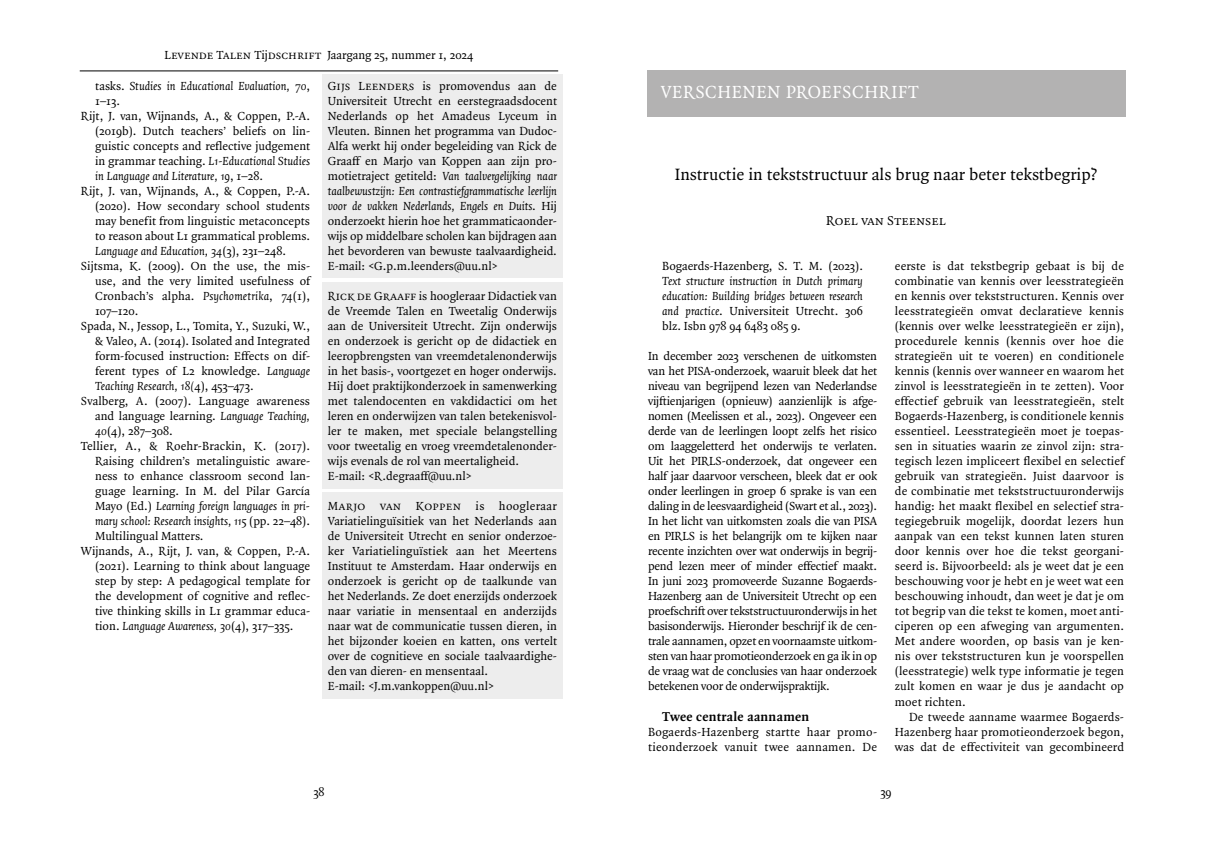
<style>
.page{position:relative;width:1205px;height:851px;background:#fff}
.page>*{position:absolute;margin:0;border:0;box-sizing:border-box;transform-origin:0 0}
.t1{font:18.75px "Quadraat Pro";letter-spacing:.03em;color:#fff}
.t2{font:17.5px "Quadraat Pro";color:#000}
.t3{font:700 13.75px "Quadraat Pro";letter-spacing:.02em;color:#000}
.t4{font:13.75px "Quadraat Pro";color:#000}
.t5{font:12.5px/15px "Quadraat Pro";color:#000;text-align:justify}
.t6{font:italic 12.5px/15px "Quadraat Pro";color:#000;text-align:justify}
.t7{font:12.5px/15px "Quadraat Pro";letter-spacing:.02em;color:#000}
.s1{font-style:normal}
.s2{font-style:italic}
</style>
<div class="page">
<hr style="left:80px;top:71px;width:478px;height:1px;background:#000">
<div style="left:322px;top:493px;width:241px;height:206px;background:#ededed"></div>
<div style="left:322px;top:282px;width:241px;height:206px;background:#ededed"></div>
<div style="left:322px;top:74px;width:241px;height:204px;background:#ededed"></div>
<div style="left:647px;top:71px;width:478px;height:46px;background:#b3b2b2"></div>
<p class="t5" style="left:165px;top:47px;width:310px">LEVENDE TALEN TijDSCHRIFT Jaargang 25, nummer 1, 2024</p>
<p class="t6" style="left:95px;top:78px;width:216px"><span class="s1">tasks.</span> Studies in Educational Evaluation, 70<span class="s1">,</span></p>
<p class="t5" style="left:95px;top:93px;width:27px">1–13.</p>
<p class="t5" style="left:81px;top:108px;width:231px">Rijt, J. van, Wijnands, A., &amp; Coppen, P.-A.</p>
<p class="t5" style="left:95px;top:123px;width:216px">(2019b). Dutch teachers’ beliefs on lin-</p>
<p class="t5" style="left:95px;top:138px;width:216px">guistic concepts and reflective judgement</p>
<p class="t6" style="left:95px;top:153px;width:216px"><span class="s1">in grammar teaching.</span> L1-Educational Studies</p>
<p class="t6" style="left:95px;top:168px;width:170px">in Language and Literature, 19<span class="s1">, 1–28.</span></p>
<p class="t5" style="left:81px;top:183px;width:231px">Rijt, J. van, Wijnands, A., &amp; Coppen, P.-A.</p>
<p class="t5" style="left:95px;top:198px;width:216px">(2020). How secondary school students</p>
<p class="t5" style="left:95px;top:213px;width:216px">may benefit from linguistic metaconcepts</p>
<p class="t5" style="left:95px;top:228px;width:216px">to reason about L1 grammatical problems.</p>
<p class="t6" style="left:95px;top:243px;width:192px">Language and Education, 34<span class="s1">(3), 231–248.</span></p>
<p class="t5" style="left:81px;top:258px;width:231px">Sijtsma, K. (2009). On the use, the mis-</p>
<p class="t5" style="left:95px;top:273px;width:218px">use, and the very limited usefulness of</p>
<p class="t5" style="left:95px;top:288px;width:216px">Cronbach’s alpha. <span class="s2">Psychometrika</span>, <span class="s2">74</span>(1),</p>
<p class="t5" style="left:95px;top:303px;width:45px">107–120.</p>
<p class="t5" style="left:81px;top:318px;width:231px">Spada, N., Jessop, L., Tomita, Y., Suzuki, W.,</p>
<p class="t5" style="left:95px;top:333px;width:216px">&amp; Valeo, A. (2014). Isolated and Integrated</p>
<p class="t5" style="left:95px;top:348px;width:216px">form-focused instruction: Effects on dif-</p>
<p class="t5" style="left:95px;top:363px;width:216px">ferent types of L2 knowledge. <span class="s2">Language</span></p>
<p class="t6" style="left:95px;top:378px;width:160px">Teaching Research, 18(<span class="s1">4), 453–473.</span></p>
<p class="t5" style="left:81px;top:393px;width:231px">Svalberg, A. (2007). Language awareness</p>
<p class="t5" style="left:95px;top:408px;width:216px">and language learning. <span class="s2">Language Teaching,</span></p>
<p class="t5" style="left:95px;top:423px;width:79px"><span class="s2">40</span>(4), 287–308.</p>
<p class="t5" style="left:81px;top:438px;width:231px">Tellier, A., &amp; Roehr-Brackin, K. (2017).</p>
<p class="t5" style="left:95px;top:453px;width:216px">Raising children’s metalinguistic aware-</p>
<p class="t5" style="left:95px;top:468px;width:216px">ness to enhance classroom second lan-</p>
<p class="t5" style="left:95px;top:483px;width:216px">guage learning. In M. del Pilar García</p>
<p class="t6" style="left:95px;top:498px;width:216px"><span class="s1">Mayo (Ed.)</span> Learning foreign languages in pri-</p>
<p class="t6" style="left:95px;top:513px;width:216px">mary school: Research insights, 115 <span class="s1">(pp. 22–48).</span></p>
<p class="t5" style="left:95px;top:528px;width:110px">Multilingual Matters.</p>
<p class="t5" style="left:81px;top:543px;width:231px">Wijnands, A., Rijt, J. van, &amp; Coppen, P.-A.</p>
<p class="t5" style="left:95px;top:558px;width:216px">(2021). Learning to think about language</p>
<p class="t5" style="left:95px;top:573px;width:216px">step by step: A pedagogical template for</p>
<p class="t5" style="left:95px;top:588px;width:216px">the development of cognitive and reflec-</p>
<p class="t5" style="left:95px;top:603px;width:216px">tive thinking skills in L1 grammar educa-</p>
<p class="t6" style="left:95px;top:618px;width:200px"><span class="s1">tion.</span> Language Awareness, 30<span class="s1">(4), 317–335.</span></p>
<p class="t5" style="left:328px;top:78px;width:231px">Gijs Leenders is promovendus aan de Universiteit Utrecht en eerstegraadsdocent Nederlands op het Amadeus Lyceum in Vleuten. Binnen het programma van Dudoc-Alfa werkt hij onder begeleiding van Rick de Graaff en Marjo van Koppen aan zijn pro&shy;motietraject getiteld: <span class="s2">Van taalvergelijking naar taalbewustzijn: Een contrastiefgrammatische leerlijn voor de vakken Nederlands, Engels en Duits</span>. Hij onderzoekt hierin hoe het grammaticaonder&shy;wijs op middelbare scholen kan bijdragen aan het bevorderen van bewuste taalvaardigheid.<br>E-mail: &lt;G.p.m.leenders@uu.nl&gt;</p>
<p class="t5" style="left:328px;top:288px;width:231px;text-align:left">Rick de Graaff is hoogleraar Didactiek van de Vreemde Talen en Tweetalig Onderwijs aan de Universiteit Utrecht. Zijn onderwijs en onderzoek is gericht op de didactiek en leeropbrengsten van vreemdetalenonderwijs in het basis-, voortgezet en hoger onderwijs.<br>Hij doet praktijkonderzoek in samenwerking met talendocenten en vakdidactici om het leren en onderwijzen van talen betekenisvol&shy;ler te maken, met speciale belangstelling voor tweetalig en vroeg vreemdetalenonder&shy;wijs evenals de rol van meertaligheid.<br>E-mail: &lt;R.degraaff@uu.nl&gt;</p>
<p class="t5" style="left:328px;top:498px;width:231px;text-align:left">Marjo van Koppen is hoogleraar Variatielinguïsitiek van het Nederlands aan de Universiteit Utrecht en senior onderzoe&shy;ker Variatielinguïstiek aan het Meertens Instituut te Amsterdam. Haar onderwijs en onderzoek is gericht op de taalkunde van het Nederlands. Ze doet enerzijds onderzoek naar variatie in mensentaal en anderzijds naar wat de communicatie tussen dieren, in het bijzonder koeien en katten, ons vertelt over de cognitieve en sociale taalvaardighe&shy;den van dieren- en mensentaal.<br>E-mail: &lt;J.m.vankoppen@uu.nl&gt;</p>
<h1 class="t1" style="left:661px;top:79px;width:259px">VERSCHENEN PROEFSCHRIFT</h1>
<h2 class="t2" style="left:675px;top:162px;width:424px">Instructie in tekststructuur als brug naar beter tekstbegrip?</h2>
<p class="t4" style="left:826px;top:211px;width:121px">Roel van Steensel</p>
<p class="t5" style="left:662px;top:258px;width:202px">Bogaerds-Hazenberg, S. T. M. (2023).</p>
<p class="t6" style="left:662px;top:273px;width:202px">Text structure instruction in Dutch primary education: Building bridges between research and practice<span class="s1">. Universiteit Utrecht. 306 blz. Isbn 978 94 6483 085 9.</span></p>
<p class="t5" style="left:648px;top:348px;width:231px">In december 2023 verschenen de uitkomsten van het PISA-onderzoek, waaruit bleek dat het niveau van begrijpend lezen van Nederlandse vijftienjarigen (opnieuw) aanzienlijk is afge&shy;nomen (Meelissen et al., 2023). Ongeveer een derde van de leerlingen loopt zelfs het risico om laaggeletterd het onderwijs te verlaten.<br>Uit het PIRLS-onderzoek, dat ongeveer een half jaar daarvoor verscheen, bleek dat er ook onder leerlingen in groep 6 sprake is van een daling in de leesvaardigheid (Swart et al., 2023).<br>In het licht van uitkomsten zoals die van PISA en PIRLS is het belangrijk om te kijken naar recente inzichten over wat onderwijs in begrij&shy;pend lezen meer of minder effectief maakt.<br>In juni 2023 promoveerde Suzanne Bogaerds-Hazenberg aan de Universiteit Utrecht op een proefschrift over tekststructuuronderwijs in het basisonderwijs. Hieronder beschrijf ik de cen&shy;trale aannamen, opzet en voornaamste uitkom&shy;sten van haar promotieonderzoek en ga ik in op de vraag wat de conclusies van haar onderzoek betekenen voor de onderwijspraktijk.</p>
<p class="t3" style="left:662px;top:706px;width:148px">Twee centrale aannamen</p>
<p class="t7" style="left:648px;top:723px;width:231px">Bogaerds-Hazenberg startte haar promo&shy;tieonderzoek vanuit twee aannamen. De</p>
<p class="t5" style="left:895px;top:258px;width:232px;text-align:left">eerste is dat tekstbegrip gebaat is bij de combinatie van kennis over leesstrategieën en kennis over tekststructuren. Kennis over leesstrategieën omvat declaratieve kennis (kennis over welke leesstrategieën er zijn), procedurele kennis (kennis over hoe die strategieën uit te voeren) en conditionele kennis (kennis over wanneer en waarom het zinvol is leesstrategieën in te zetten). Voor effectief gebruik van leesstrategieën, stelt Bogaerds-Hazenberg, is conditionele kennis essentieel. Leesstrategieën moet je toepas&shy;sen in situaties waarin ze zinvol zijn: stra&shy;tegisch lezen impliceert flexibel en selectief gebruik van strategieën. Juist daarvoor is de combinatie met tekststructuuronderwijs handig: het maakt flexibel en selectief stra&shy;tegiegebruik mogelijk, doordat lezers hun aanpak van een tekst kunnen laten sturen door kennis over hoe die tekst georgani&shy;seerd is. Bijvoorbeeld: als je weet dat je een beschouwing voor je hebt en je weet wat een beschouwing inhoudt, dan weet je dat je om tot begrip van die tekst te komen, moet anti&shy;ciperen op een afweging van argumenten.<br>Met andere woorden, op basis van je ken&shy;nis over tekststructuren kun je voorspellen (leesstrategie) welk type informatie je tegen zult komen en waar je dus je aandacht op moet richten.</p>
<p class="t5" style="left:895px;top:708px;width:231px;text-indent:14px">De tweede aanname waarmee Bogaerds-Hazenberg haar promotieonderzoek begon, was dat de effectiviteit van gecombineerd</p>
<p class="t5" style="left:313px;top:784px;width:13px">38</p>
<p class="t5" style="left:880px;top:784px;width:13px">39</p>
</div>
